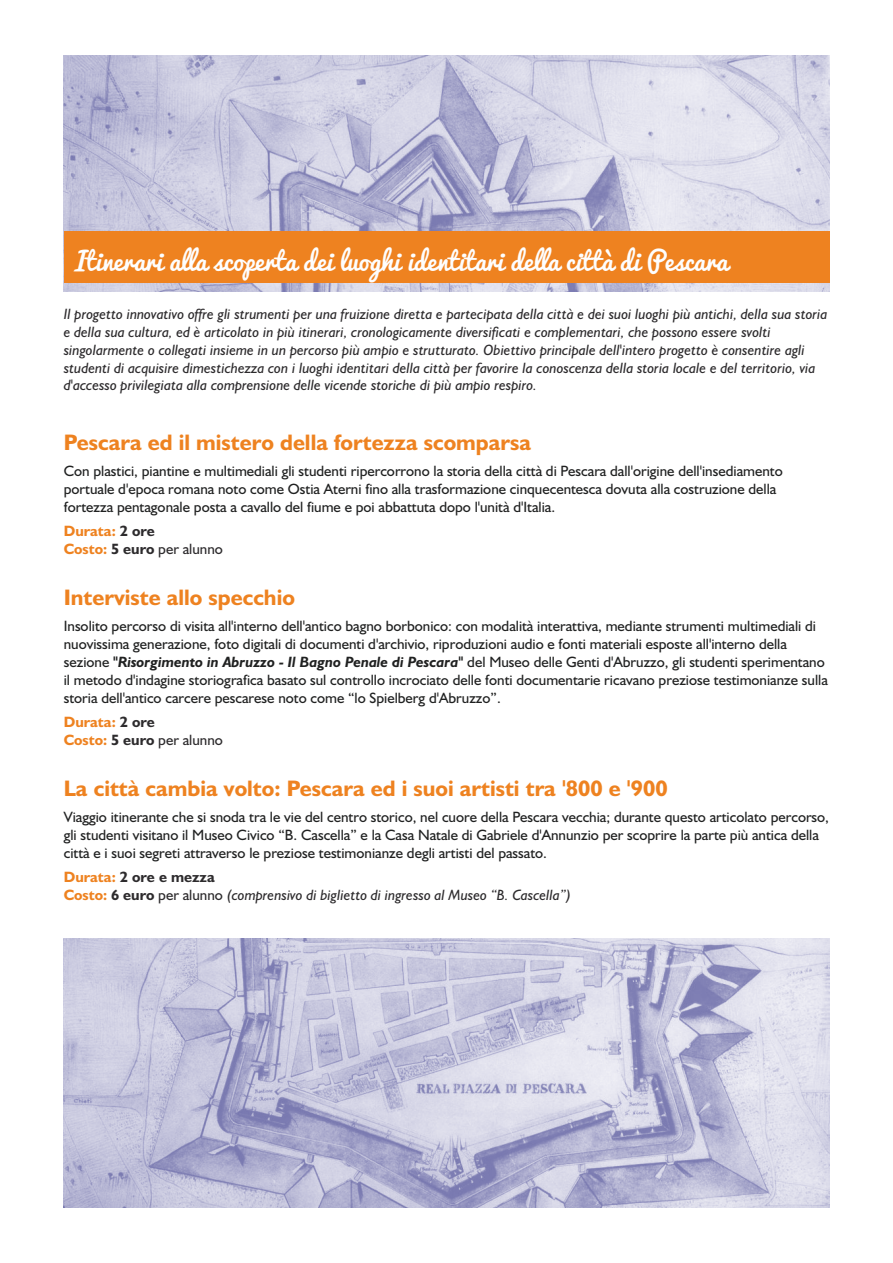
<style>
.page{position:relative;width:893px;height:1263px;background:#fff}
.page>*{position:absolute;margin:0;border:0;box-sizing:border-box;transform-origin:0 0}
.t1{font:25.35px "Pacifico";color:#fefefe}
.t2{font:700 22.5px "Humanist 521 BT";color:#ee8220}
.t3{font:15px/17.9px "Humanist 521 BT";color:#202121}
.t4{font:italic 15px/17.9px "Humanist 521 BT";color:#2d2b2d}
.t5{font:700 15px/18px "Humanist 521 BT";color:#ee8220}
.s1{color:#2d2b2d}
.s2{font-weight:400;color:#2d2b2d}
.s3{font-weight:700;font-style:italic}
.s4{font-weight:700;font-style:normal;color:#ee8220}
.s5{font-weight:700;font-style:normal}
.s6{font-style:normal}
</style>
<div class="page">
<img style="left:64px;top:55px;width:765px;height:236px">
<div style="left:64px;top:231px;width:765px;height:51px;background:#ee8220"></div>
<img style="left:64px;top:938px;width:765px;height:270px">
<h1 class="t1" style="left:75px;top:247px;width:655px">Itinerari alla scoperta dei luoghi identitari della città di Pescara</h1>
<p class="t4" style="left:64px;top:306px;width:765px">Il progetto innovativo offre gli strumenti per una fruizione diretta e partecipata della città e dei suoi luoghi più antichi, della sua storia e della sua cultura, ed è articolato in più itinerari, cronologicamente diversificati e complementari, che possono essere svolti singolarmente o collegati insieme in un percorso più ampio e strutturato. Obiettivo principale dell'intero progetto è consentire agli studenti di acquisire dimestichezza con i luoghi identitari della città per favorire la conoscenza della storia locale e del territorio, via d'accesso privilegiata alla comprensione delle vicende storiche di più ampio respiro.</p>
<h2 class="t2" style="left:64px;top:433px;width:469px">Pescara ed il mistero della fortezza scomparsa</h2>
<p class="t3" style="left:64px;top:463px;width:720px">Con plastici, piantine e multimediali gli studenti ripercorrono la storia della città di Pescara dall'origine dell'insediamento portuale d'epoca romana noto come Ostia Aterni fino alla trasformazione cinquecentesca dovuta alla costruzione della fortezza pentagonale posta a cavallo del fiume e poi abbattuta dopo l'unità d'Italia.</p>
<p class="t5" style="left:64px;top:523px;width:161px">Durata: <span class="s1">2 ore<br></span>Costo: <span class="s1">5 euro</span> <span class="s2">per alunno</span></p>
<h2 class="t2" style="left:64px;top:588px;width:233px">Interviste allo specchio</h2>
<p class="t3" style="left:64px;top:618px;width:766px">Insolito percorso di visita all'interno dell'antico bagno borbonico: con modalità interattiva, mediante strumenti multimediali di nuovissima generazione, foto digitali di documenti d'archivio, riproduzioni audio e fonti materiali esposte all'interno della sezione <span class="s3">"Risorgimento in Abruzzo - Il Bagno Penale di Pescara"</span> del Museo delle Genti d'Abruzzo, gli studenti sperimentano il metodo d'indagine storiografica basato sul controllo incrociato delle fonti documentarie ricavano preziose testimonianze sulla storia dell'antico carcere pescarese noto come “lo Spielberg d'Abruzzo”.</p>
<p class="t5" style="left:64px;top:714px;width:161px">Durata: <span class="s1">2 ore<br></span>Costo: <span class="s1">5 euro</span> <span class="s2">per alunno</span></p>
<h2 class="t2" style="left:64px;top:779px;width:605px">La città cambia volto: Pescara ed i suoi artisti tra '800 e '900</h2>
<p class="t3" style="left:64px;top:809px;width:767px">Viaggio itinerante che si snoda tra le vie del centro storico, nel cuore della Pescara vecchia; durante questo articolato percorso, gli studenti visitano il Museo Civico “B. Cascella” e la Casa Natale di Gabriele d'Annunzio per scoprire la parte più antica della città e i suoi segreti attraverso le preziose testimonianze degli artisti del passato.</p>
<p class="t4" style="left:64px;top:869px;width:509px"><span class="s4">Durata:</span> <span class="s5">2 ore e mezza<br></span><span class="s4">Costo:</span> <span class="s5">6 euro</span> <span class="s6">per alunno</span> (comprensivo di biglietto di ingresso al Museo “B. Cascella”)</p>
</div>
